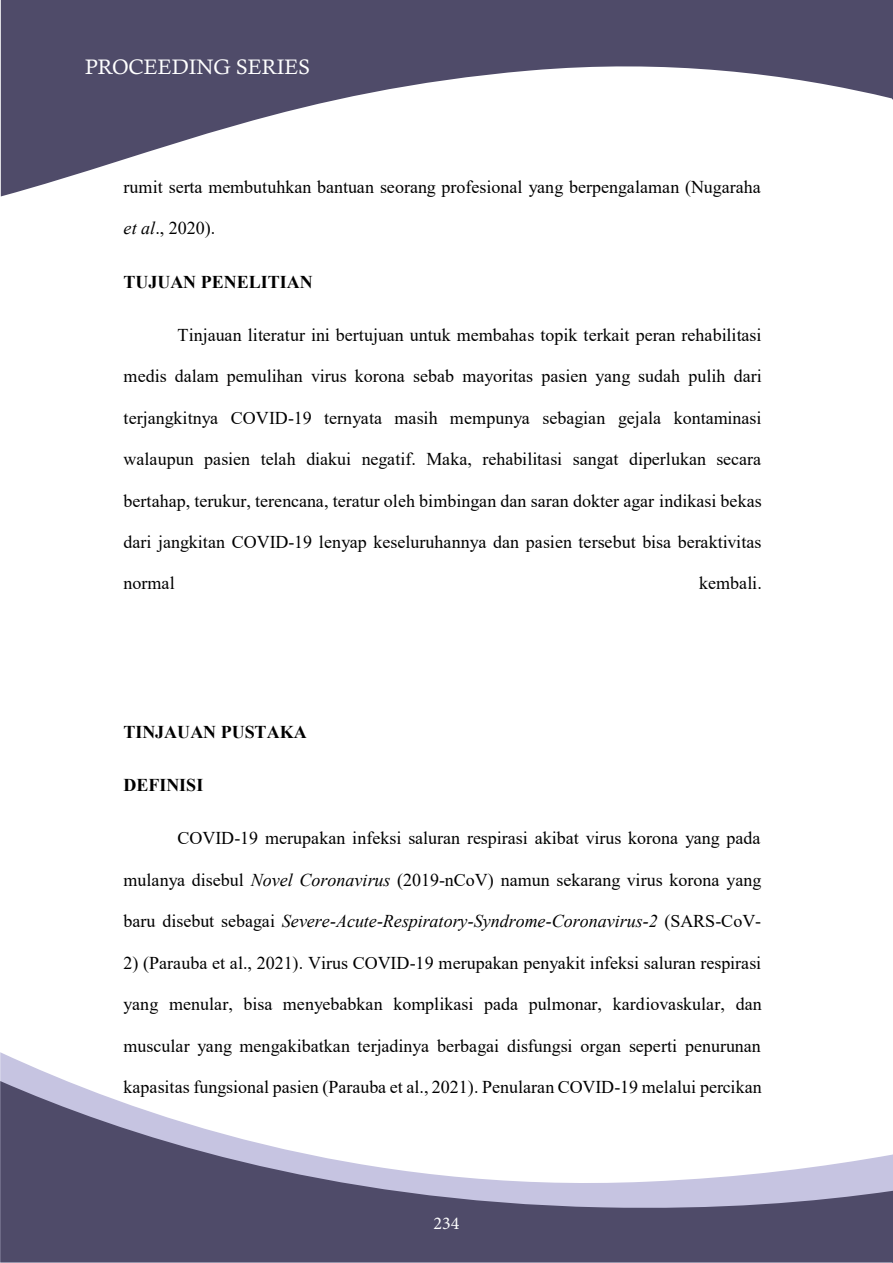
<style>
.page{position:relative;width:893px;height:1263px;background:#fff}
.page>*{position:absolute;margin:0;border:0;box-sizing:border-box;transform-origin:0 0}
.t1{font:21px "Calisto";color:#fff}
.t2{font:18px "Times New Roman";color:#000}
.t3{font:italic 18px "Times New Roman";color:#000}
.t4{font:700 18px "Times New Roman";color:#000}
.t5{font:18px "Minion Pro";color:#fff}
.s1{font-style:italic}
.s2{font-style:normal}
</style>
<div class="page">
<svg style="left:0;top:1052px;width:66px;height:29px"></svg>
<svg style="left:0;top:1081px;width:893px;height:181px"></svg>
<svg style="left:1px;top:0;width:892px;height:196px;fill:#4f4b69"></svg>
<p class="t1" style="left:85px;top:55px;width:227px">PROCEEDING SERIES</p>
<p class="t2" style="left:124px;top:174px;width:639px">rumit serta membutuhkan bantuan seorang profesional yang berpengalaman (Nugaraha</p>
<p class="t2" style="left:124px;top:215px;width:93px"><span class="s1">et al</span>., 2020).</p>
<p class="t4" style="left:124px;top:269px;width:191px">TUJUAN PENELITIAN</p>
<p class="t2" style="left:178px;top:322px;width:585px">Tinjauan literatur ini bertujuan untuk membahas topik terkait peran rehabilitasi</p>
<p class="t2" style="left:124px;top:364px;width:640px">medis dalam pemulihan virus korona sebab mayoritas pasien yang sudah pulih dari</p>
<p class="t2" style="left:124px;top:405px;width:639px">terjangkitnya COVID-19 ternyata masih mempunya sebagian gejala kontaminasi</p>
<p class="t2" style="left:124px;top:446px;width:639px">walaupun pasien telah diakui negatif. Maka, rehabilitasi sangat diperlukan secara</p>
<p class="t2" style="left:124px;top:488px;width:640px">bertahap, terukur, terencana, teratur oleh bimbingan dan saran dokter agar indikasi bekas</p>
<p class="t2" style="left:124px;top:529px;width:639px">dari jangkitan COVID-19 lenyap keseluruhannya dan pasien tersebut bisa beraktivitas</p>
<p class="t2" style="left:124px;top:571px;width:53px">normal</p>
<p class="t2" style="left:699px;top:571px;width:64px">kembali.</p>
<p class="t4" style="left:123px;top:719px;width:185px">TINJAUAN PUSTAKA</p>
<p class="t4" style="left:123px;top:772px;width:81px">DEFINISI</p>
<p class="t2" style="left:178px;top:826px;width:585px">COVID-19 merupakan infeksi saluran respirasi akibat virus korona yang pada</p>
<p class="t2" style="left:123px;top:867px;width:639px">mulanya disebul <span class="s1">Novel Coronavirus</span> (2019-nCoV) namun sekarang virus korona yang</p>
<p class="t3" style="left:124px;top:909px;width:639px"><span class="s2">baru disebut sebagai</span> Severe-Acute-Respiratory-Syndrome-Coronavirus-2 <span class="s2">(SARS-CoV-</span></p>
<p class="t2" style="left:124px;top:950px;width:639px">2) (Parauba et al., 2021). Virus COVID-19 merupakan penyakit infeksi saluran respirasi</p>
<p class="t2" style="left:124px;top:991px;width:640px">yang menular, bisa menyebabkan komplikasi pada pulmonar, kardiovaskular, dan</p>
<p class="t2" style="left:124px;top:1033px;width:639px">muscular yang mengakibatkan terjadinya berbagai disfungsi organ seperti penurunan</p>
<p class="t2" style="left:124px;top:1074px;width:640px">kapasitas fungsional pasien (Parauba et al., 2021). Penularan COVID-19 melalui percikan</p>
<p class="t5" style="left:433px;top:1211px;width:27px">234</p>
</div>
